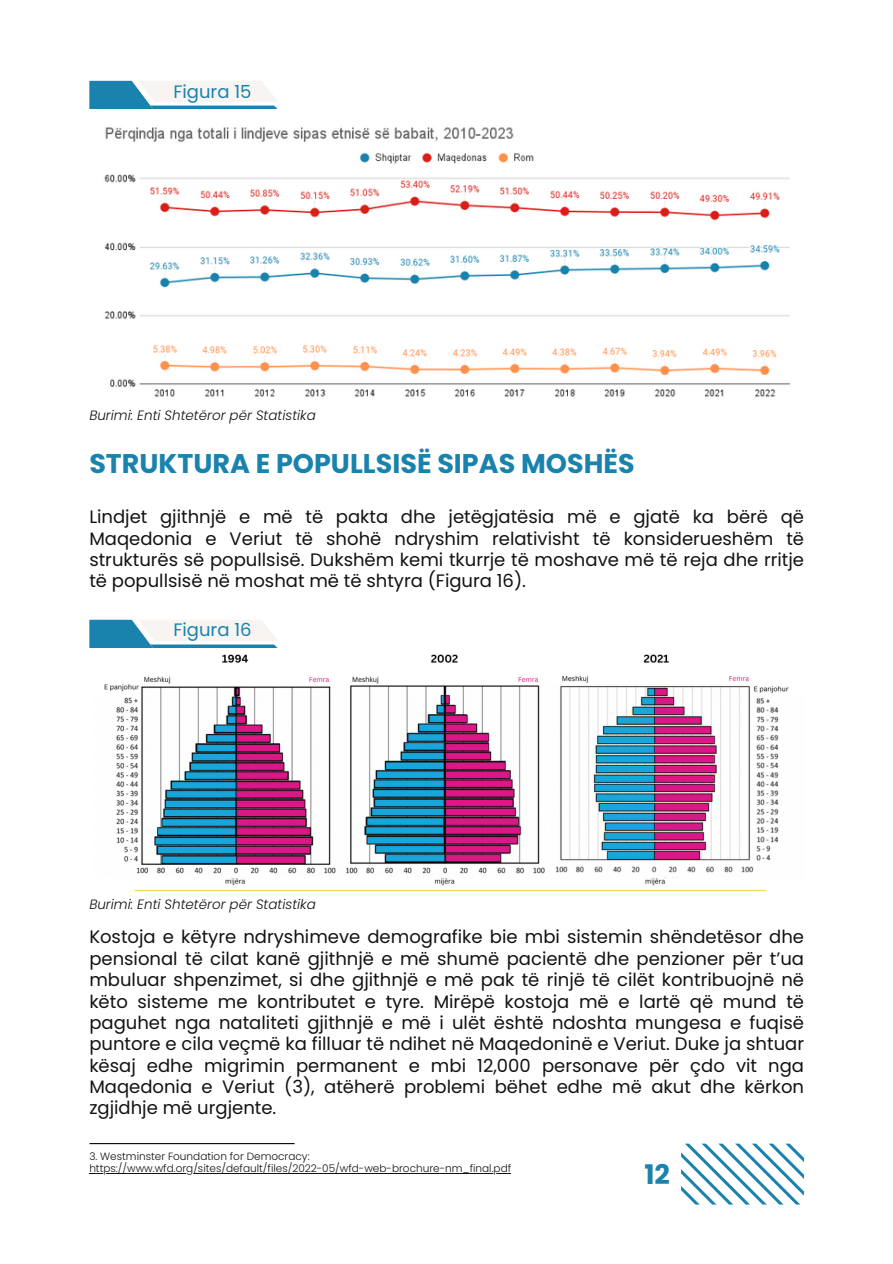
<style>
.page{position:relative;width:893px;height:1264px;background:#fff}
.page>*{position:absolute;margin:0;border:0;box-sizing:border-box;transform-origin:0 0}
.t1{font:700 27px "Poppins";color:#1983ad}
.t2{font:18px/21.3px "Poppins";color:#121212;text-align:justify}
.t3{font:18px "Poppins";color:#1983ad}
.t4{font:italic 300 13.5px "Poppins";color:#121212}
.t5{font:300 10.5px "Poppins";color:#121212}
</style>
<div class="page">
<svg style="left:681px;top:1143px;width:123px;height:61px"></svg>
<svg style="left:89px;top:81px;width:189px;height:28px"></svg>
<svg style="left:89px;top:619px;width:189px;height:29px"></svg>
<img style="left:104px;top:654px;width:685px;height:238px">
<img style="left:104px;top:127px;width:687px;height:270px">
<hr style="left:90px;top:1142px;width:204px;height:2px;background:#050517">
<hr style="left:89px;top:1172px;width:422px;height:1px;background:#121212">
<p class="t3" style="left:173px;top:79px;width:79px">Figura 15</p>
<p class="t4" style="left:89px;top:406px;width:228px">Burimi: Enti Shtetëror për Statistika</p>
<p class="t1" style="left:89px;top:444px;width:546px">STRUKTURA E POPULLSISË SIPAS MOSHËS</p>
<p class="t2" style="left:89px;top:506px;width:716px">Lindjet gjithnjë e më të pakta dhe jetëgjatësia më e gjatë ka bërë që Maqedonia e Veriut të shohë ndryshim relativisht të konsiderueshëm të strukturës së popullsisë. Dukshëm kemi tkurrje të moshave më të reja dhe rritje të popullsisë në moshat më të shtyra (Figura 16).</p>
<p class="t3" style="left:173px;top:617px;width:80px">Figura 16</p>
<p class="t4" style="left:89px;top:894px;width:228px">Burimi: Enti Shtetëror për Statistika</p>
<p class="t2" style="left:89px;top:926px;width:716px">Kostoja e këtyre ndryshimeve demografike bie mbi sistemin shëndetësor dhe pensional të cilat kanë gjithnjë e më shumë pacientë dhe penzioner për t’ua mbuluar shpenzimet, si dhe gjithnjë e më pak të rinjë të cilët kontribuojnë në këto sisteme me kontributet e tyre. Mirëpë kostoja më e lartë që mund të paguhet nga nataliteti gjithnjë e më i ulët është ndoshta mungesa e fuqisë puntore e cila veçmë ka filluar të ndihet në Maqedoninë e Veriut. Duke ja shtuar kësaj edhe migrimin permanent e mbi 12,000 personave për çdo vit nga Maqedonia e Veriut (3), atëherë problemi bëhet edhe më akut dhe kërkon zgjidhje më urgjente.</p>
<p class="t5" style="left:89px;top:1148px;width:222px">3. Westminster Foundation for Democracy:</p>
<p class="t5" style="left:89px;top:1160px;width:423px">https://www.wfd.org/sites/default/files/2022-05/wfd-web-brochure-nm_final.pdf</p>
<p class="t1" style="left:644px;top:1155px;width:27px">12</p>
</div>
